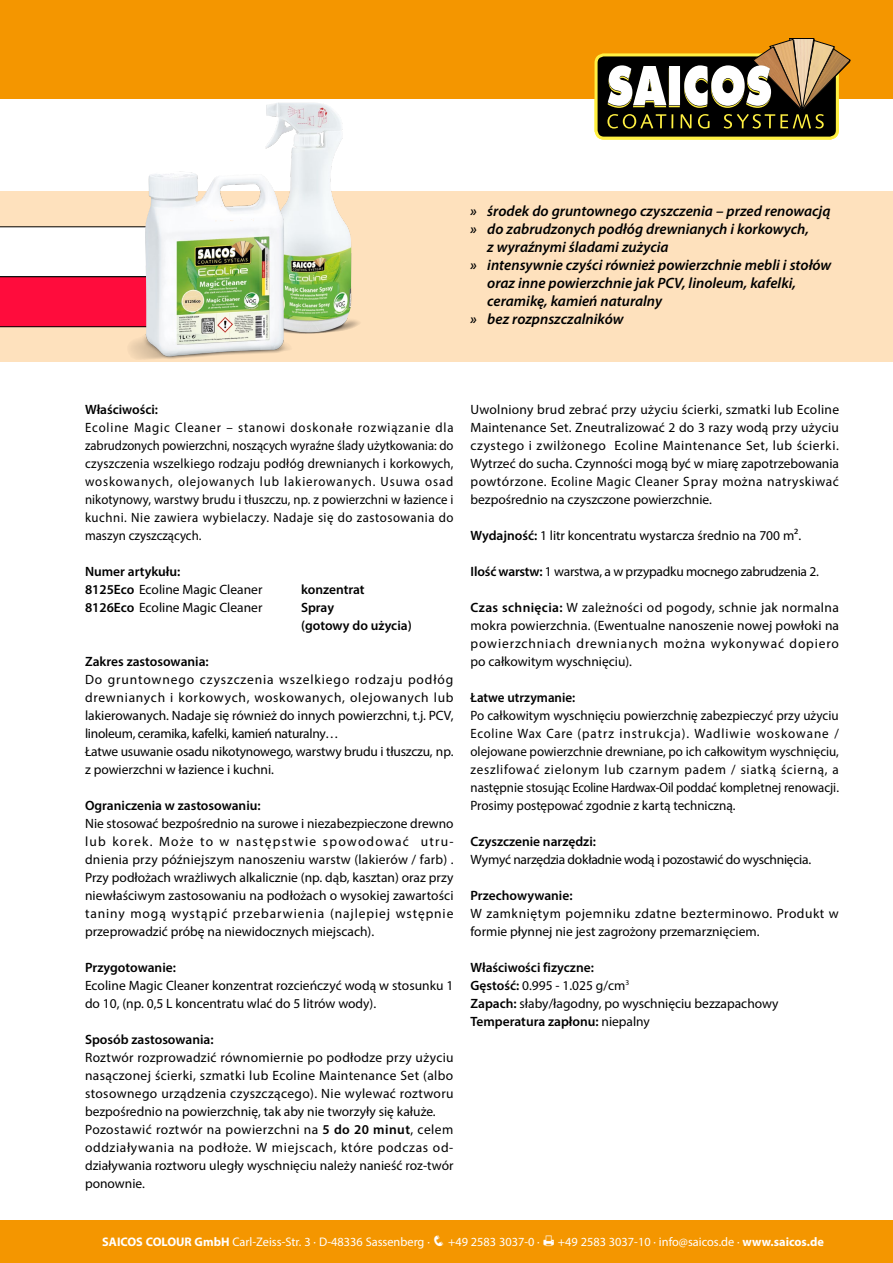
<style>
.page{position:relative;width:893px;height:1263px;background:#fff}
.page>*{position:absolute;margin:0;border:0;box-sizing:border-box;transform-origin:0 0}
.t1{font:italic 600 15px "Myriad Pro";color:#000}
.t2{font:13.5px/18px "Myriad Pro";color:#000;text-align:justify}
.t3{font:13.5px/18px "Myriad Pro";letter-spacing:.025em;color:#000}
.t4{font:13.5px/18px "Myriad Pro";color:#000;text-align:justify;scale:.95 1}
.t5{font:600 13.5px/18px "Myriad Pro";color:#000}
.t6{font:13.5px "Myriad Pro";letter-spacing:-.02em;color:#000}
.t7{font:12.45px "Myriad Pro";color:#fff}
.s1{font-weight:400}
.s2{font-weight:600}
.s3{font-weight:700}
</style>
<div class="page">
<svg style="left:0;top:191px;width:893px;height:170px;fill:#fee1bd"></svg>
<div style="left:0;top:0;width:893px;height:99px;background:#f49600"></div>
<div style="left:596px;top:55px;width:241px;height:83px;background:#000;border-radius:8px"></div>
<div style="left:594px;top:53px;width:245px;height:87px;border:3px solid #fff042;border-radius:8px"></div>
<svg style="left:607px;top:38px;width:243px;height:91px"></svg>
<div style="left:0;top:1220px;width:893px;height:43px;background:#f49600"></div>
<img style="left:265px;top:102px;width:32px;height:98px">
<svg style="left:0;top:226px;width:127px;height:101px"></svg>
<img style="left:127px;top:172px;width:65px;height:188px">
<p class="t1" style="left:470px;top:201px;width:362px">» środek do gruntownego czyszczenia – przed renowacją</p>
<p class="t1" style="left:470px;top:219px;width:340px">» do zabrudzonych podłóg drewnianych i korkowych,</p>
<p class="t1" style="left:487px;top:237px;width:183px">z wyraźnymi śladami zużycia</p>
<p class="t1" style="left:470px;top:255px;width:363px">» intensywnie czyści również powierzchnie mebli i stołów</p>
<p class="t1" style="left:487px;top:273px;width:310px">oraz inne powierzchnie jak PCV, linoleum, kafelki,</p>
<p class="t1" style="left:487px;top:291px;width:176px">ceramikę, kamień naturalny</p>
<p class="t1" style="left:470px;top:309px;width:155px">» bez rozpnszczalników</p>
<p class="t5" style="left:85px;top:400px;width:75px">Właściwości:</p>
<p class="t4" style="left:85px;top:418px;width:389px">Ecoline Magic Cleaner – stanowi doskonałe rozwiązanie dla zabrudzonych powierzchni, noszących wyraźne ślady użytkowania: do czyszczenia wszelkiego rodzaju podłóg drewnianych i korkowych, woskowanych, olejowanych lub lakierowanych. Usuwa osad nikotynowy, warstwy brudu i tłuszczu, np. z powierzchni w łazience i kuchni. Nie zawiera wybielaczy. Nadaje się do zastosowania do maszyn czyszczących.</p>
<p class="t5" style="left:85px;top:562px;width:179px">Numer artykułu:<br>8125Eco <span class="s1">Ecoline Magic Cleaner</span></p>
<p class="t5" style="left:301px;top:580px;width:65px">konzentrat</p>
<p class="t2" style="left:85px;top:598px;width:179px"><span class="s2">8126Eco</span> Ecoline Magic Cleaner</p>
<p class="t5" style="left:301px;top:598px;width:112px">Spray<br>(gotowy do użycia)</p>
<p class="t5" style="left:85px;top:652px;width:125px">Zakres zastosowania:</p>
<p class="t2" style="left:85px;top:670px;width:370px;text-align:left">Do gruntownego czyszczenia wszelkiego rodzaju podłóg drewnianych i korkowych, woskowanych, olejowanych lub lakierowanych. Nadaje się również do innych powierzchni, t.j. PCV, linoleum, ceramika, kafelki, kamień naturalny…<br>Łatwe usuwanie osadu nikotynowego, warstwy brudu i tłuszczu, np. z powierzchni w łazience i kuchni.</p>
<p class="t5" style="left:85px;top:796px;width:177px">Ograniczenia w zastosowaniu:</p>
<p class="t2" style="left:85px;top:814px;width:370px">Nie stosować bezpośrednio na surowe i niezabezpieczone drewno lub korek. Może to w następstwie spowodować utru&shy;dnienia przy późniejszym nanoszeniu warstw (lakierów / farb) .<br>Przy podłożach wrażliwych alkalicznie (np. dąb, kasztan) oraz przy niewłaściwym zastosowaniu na podłożach o wysokiej zawartości taniny mogą wystąpić przebarwienia (najlepiej wstępnie przeprowadzić próbę na niewidocznych miejscach).</p>
<p class="t5" style="left:85px;top:958px;width:92px">Przygotowanie:</p>
<p class="t2" style="left:85px;top:976px;width:370px">Ecoline Magic Cleaner konzentrat rozcieńczyć wodą w stosunku 1 do 10, (np. 0,5 L koncentratu wlać do 5 litrów wody).</p>
<p class="t5" style="left:85px;top:1030px;width:130px">Sposób zastosowania:</p>
<p class="t3" style="left:85px;top:1048px;width:370px">Roztwór rozprowadzić równomiernie po podłodze przy użyciu nasączonej ścierki, szmatki lub Ecoline Maintenance Set (albo stosownego urządzenia czyszczącego). Nie wylewać roztworu bezpośrednio na powierzchnię, tak aby nie tworzyły się kałuże.<br>Pozostawić roztwór na powierzchni na <span class="s2">5 do 20 minut</span>, celem oddziaływania na podłoże. W miejscach, które podczas od&shy;działywania roztworu uległy wyschnięciu należy nanieść roz-twór ponownie.</p>
<p class="t2" style="left:470px;top:400px;width:370px">Uwolniony brud zebrać przy użyciu ścierki, szmatki lub Ecoline Maintenance Set. Zneutralizować 2 do 3 razy wodą przy użyciu czystego i zwilżonego Ecoline Maintenance Set, lub ścierki.<br>Wytrzeć do sucha. Czynności mogą być w miarę zapotrzebowania powtórzone. Ecoline Magic Cleaner Spray można natryskiwać bezpośrednio na czyszczone powierzchnie.</p>
<p class="t2" style="left:470px;top:526px;width:332px"><span class="s2">Wydajność:</span> 1 litr koncentratu wystarcza średnio na 700 m².</p>
<p class="t6" style="left:470px;top:563px;width:350px"><span class="s2">Ilość warstw:</span> 1 warstwa, a w przypadku mocnego zabrudzenia 2.</p>
<p class="t2" style="left:470px;top:598px;width:370px"><span class="s2">Czas schnięcia:</span> W zależności od pogody, schnie jak normalna mokra powierzchnia. (Ewentualne nanoszenie nowej powłoki na powierzchniach drewnianych można wykonywać dopiero po całkowitym wyschnięciu).</p>
<p class="t5" style="left:470px;top:688px;width:106px">Łatwe utrzymanie:</p>
<p class="t2" style="left:470px;top:706px;width:370px">Po całkowitym wyschnięciu powierzchnię zabezpieczyć przy użyciu Ecoline Wax Care (patrz instrukcja). Wadliwie woskowane / olejowane powierzchnie drewniane, po ich całkowitym wyschnięciu, zeszlifować zielonym lub czarnym padem / siatką ścierną, a następnie stosując Ecoline Hardwax-Oil poddać kompletnej renowacji.<br>Prosimy postępować zgodnie z kartą techniczną.</p>
<p class="t5" style="left:470px;top:832px;width:127px">Czyszczenie narzędzi:</p>
<p class="t6" style="left:470px;top:851px;width:342px">Wymyć narzędzia dokładnie wodą i pozostawić do wyschnięcia.</p>
<p class="t5" style="left:470px;top:886px;width:104px">Przechowywanie:</p>
<p class="t3" style="left:470px;top:904px;width:370px">W zamkniętym pojemniku zdatne bezterminowo. Produkt w formie płynnej nie jest zagrożony przemarznięciem.</p>
<p class="t2" style="left:470px;top:958px;width:310px;text-align:left"><span class="s2">Właściwości fizyczne:<br>Gęstość:</span> 0.995 - 1.025 g/cm<sup>3<br></sup><span class="s2">Zapach:</span> słaby/łagodny, po wyschnięciu bezzapachowy <span class="s2">Temperatura zapłonu:</span> niepalny</p>
<p class="t7" style="left:102px;top:1234px;width:439px"><span class="s3">SAICOS COLOUR GmbH</span> Carl-Zeiss-Str. 3 · D-48336 Sassenberg · ❑ +49 2583 3037-0 ·</p>
<p class="t7" style="left:558px;top:1234px;width:267px">+49 2583 3037-10 · info@saicos.de · <span class="s3">www.saicos.de</span></p>
</div>
